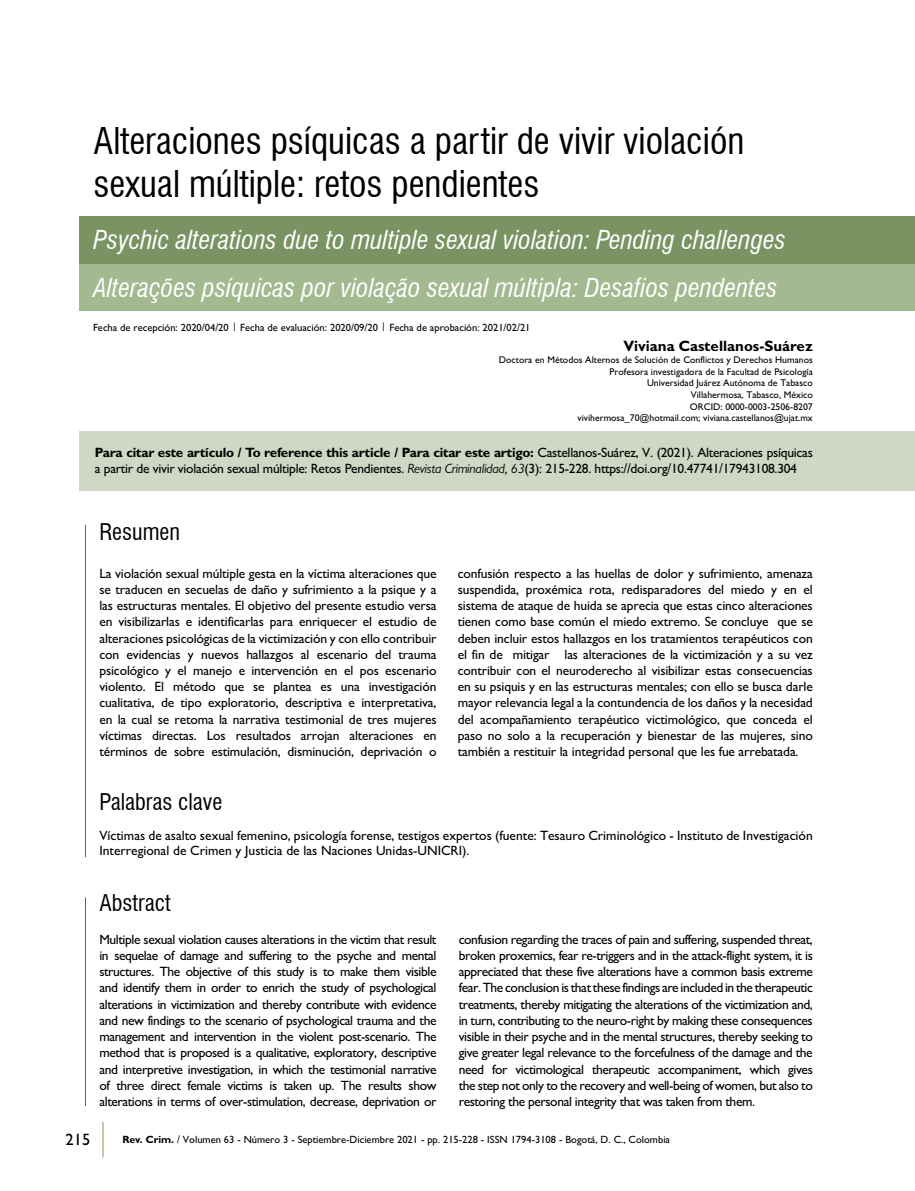
<style>
.page{position:relative;width:915px;height:1191px;background:#fff}
.page>*{position:absolute;margin:0;border:0;box-sizing:border-box;transform-origin:0 0}
.Titulo_articulo_1{font:condensed 36px/43.2px "Swiss 721 BT";color:#000}
.Titulo_articulo_2{font:italic condensed 25.5px "Swiss 721 BT";color:#fff}
.Resumen_titulo{font:condensed 22.5px "Swiss 721 BT";color:#000}
.t1{font:16.5px "M Gill Sans";color:#000}
.Autor{font:700 15px "Gill Sans";color:#000}
.Resumen_cuerpo{font:13.5px/16.2px "M Gill Sans";letter-spacing:-.02em;color:#000;text-align:justify}
.Para_citar_este_artí{font:13.5px/16.2px "M Gill Sans";letter-spacing:-.02em;color:#000}
.Palabras_clave{font:13.5px/15px "M Gill Sans";color:#000}
.Fechas{font:10.5px "M Gill Sans";color:#000}
.t2{font:9.75px "M Gill Sans";color:#000}
.s1{font-family:"Gill Sans";font-weight:700}
.s2{font-family:"Gill Sans";font-style:italic}
</style>
<div class="page">
<hr style="left:102px;top:1122px;width:2px;height:35px;background:#a5bb93">
<div style="left:80px;top:216px;width:834px;height:48px;background:#799362"></div>
<div style="left:80px;top:264px;width:834px;height:46px;background:#a3b990"></div>
<div style="left:80px;top:431px;width:834px;height:59px;background:#cfd8c4"></div>
<hr style="left:85px;top:525px;width:1px;height:332px;background:#4a7637">
<hr style="left:85px;top:897px;width:1px;height:209px;background:#4a7637">
<p class="Titulo_articulo_1" style="left:94px;top:119px;width:652px">Alteraciones psíquicas a partir de vivir violación sexual múltiple: retos pendientes</p>
<p class="Titulo_articulo_2" style="left:94px;top:224px;width:693px">Psychic alterations due to multiple sexual violation: Pending challenges</p>
<p class="Titulo_articulo_2" style="left:94px;top:273px;width:685px">Alterações psíquicas por violação sexual múltipla: Desafios pendentes</p>
<p class="Autor" style="left:623px;top:337px;width:191px">Viviana Castellanos-Suárez</p>
<p class="t2" style="left:498px;top:354px;width:315px">Doctora en Métodos Alternos de Solución de Conflictos y Derechos Humanos</p>
<p class="t2" style="left:609px;top:366px;width:205px">Profesora investigadora de la Facultad de Psicología</p>
<p class="t2" style="left:646px;top:377px;width:167px">Universidad Juárez Autónoma de Tabasco</p>
<p class="t2" style="left:690px;top:389px;width:123px">Villahermosa, Tabasco, México</p>
<p class="t2" style="left:689px;top:401px;width:124px">ORCID: 0000-0003-2506-8207</p>
<p class="t2" style="left:577px;top:413px;width:237px">vivihermosa_70@hotmail.com; viviana.castellanos@ujat.mx</p>
<p class="Para_citar_este_artí" style="left:95px;top:444px;width:719px"><span class="s1">Para citar este artículo / To reference this article / Para citar este artigo:</span> Castellanos-Suárez, V. (2021). Alteraciones psíquicas a partir de vivir violación sexual múltiple: Retos Pendientes. <span class="s2">Revista Criminalidad, 63</span>(3): 215-228. https://doi.org/10.47741/17943108.304</p>
<p class="Fechas" style="left:93px;top:321px;width:439px">Fecha de recepción: 2020/04/20 | Fecha de evaluación: 2020/09/20 | Fecha de aprobación: 2021/02/21</p>
<p class="Resumen_titulo" style="left:99px;top:518px;width:82px">Resumen</p>
<p class="Resumen_cuerpo" style="left:99px;top:565px;width:338px">La violación sexual múltiple gesta en la víctima alteraciones que se traducen en secuelas de daño y sufrimiento a la psique y a las estructuras mentales. El objetivo del presente estudio versa en visibilizarlas e identificarlas para enriquecer el estudio de alteraciones psicológicas de la victimización y con ello contribuir con evidencias y nuevos hallazgos al escenario del trauma psicológico y el manejo e intervención en el pos escenario violento. El método que se plantea es una investigación cualitativa, de tipo exploratorio, descriptiva e interpretativa, en la cual se retoma la narrativa testimonial de tres mujeres víctimas directas. Los resultados arrojan alteraciones en términos de sobre estimulación, disminución, deprivación o</p>
<p class="Resumen_cuerpo" style="left:457px;top:565px;width:356px">confusión respecto a las huellas de dolor y sufrimiento, amenaza suspendida, proxémica rota, redisparadores del miedo y en el sistema de ataque de huida se aprecia que estas cinco alteraciones tienen como base común el miedo extremo. Se concluye que se deben incluir estos hallazgos en los tratamientos terapéuticos con el fin de mitigar las alteraciones de la victimización y a su vez contribuir con el neuroderecho al visibilizar estas consecuencias en su psiquis y en las estructuras mentales; con ello se busca darle mayor relevancia legal a la contundencia de los daños y la necesidad del acompañamiento terapéutico victimológico, que conceda el paso no solo a la recuperación y bienestar de las mujeres, sino también a restituir la integridad personal que les fue arrebatada.</p>
<p class="Resumen_titulo" style="left:99px;top:788px;width:124px">Palabras clave</p>
<p class="Palabras_clave" style="left:99px;top:828px;width:714px">Víctimas de asalto sexual femenino, psicología forense, testigos expertos (fuente: Tesauro Criminológico - Instituto de Investigación<br>Interregional de Crimen y Justicia de las Naciones Unidas-UNICRI).</p>
<p class="Resumen_titulo" style="left:99px;top:889px;width:73px">Abstract</p>
<p class="Resumen_cuerpo" style="left:99px;top:931px;width:338px">Multiple sexual violation causes alterations in the victim that result in sequelae of damage and suffering to the psyche and mental structures. The objective of this study is to make them visible and identify them in order to enrich the study of psychological alterations in victimization and thereby contribute with evidence and new findings to the scenario of psychological trauma and the management and intervention in the violent post-scenario. The method that is proposed is a qualitative, exploratory, descriptive and interpretive investigation, in which the testimonial narrative of three direct female victims is taken up. The results show alterations in terms of over-stimulation, decrease, deprivation or</p>
<p class="Resumen_cuerpo" style="left:458px;top:931px;width:355px">confusion regarding the traces of pain and suffering, suspended threat, broken proxemics, fear re-triggers and in the attack-flight system, it is appreciated that these five alterations have a common basis extreme fear. The conclusion is that these findings are included in the therapeutic treatments, thereby mitigating the alterations of the victimization and, in turn, contributing to the neuro-right by making these consequences visible in their psyche and in the mental structures, thereby seeking to give greater legal relevance to the forcefulness of the damage and the need for victimological therapeutic accompaniment, which gives the step not only to the recovery and well-being of women, but also to restoring the personal integrity that was taken from them.</p>
<p class="t1" style="left:65px;top:1130px;width:26px">215</p>
<p class="Fechas" style="left:122px;top:1133px;width:549px"><span class="s1">Rev. Crim.</span> / Volumen 63 - Número 3 - Septiembre-Diciembre 2021 - pp. 215-228 - ISSN 1794-3108 - Bogotá, D. C., Colombia</p>
</div>
